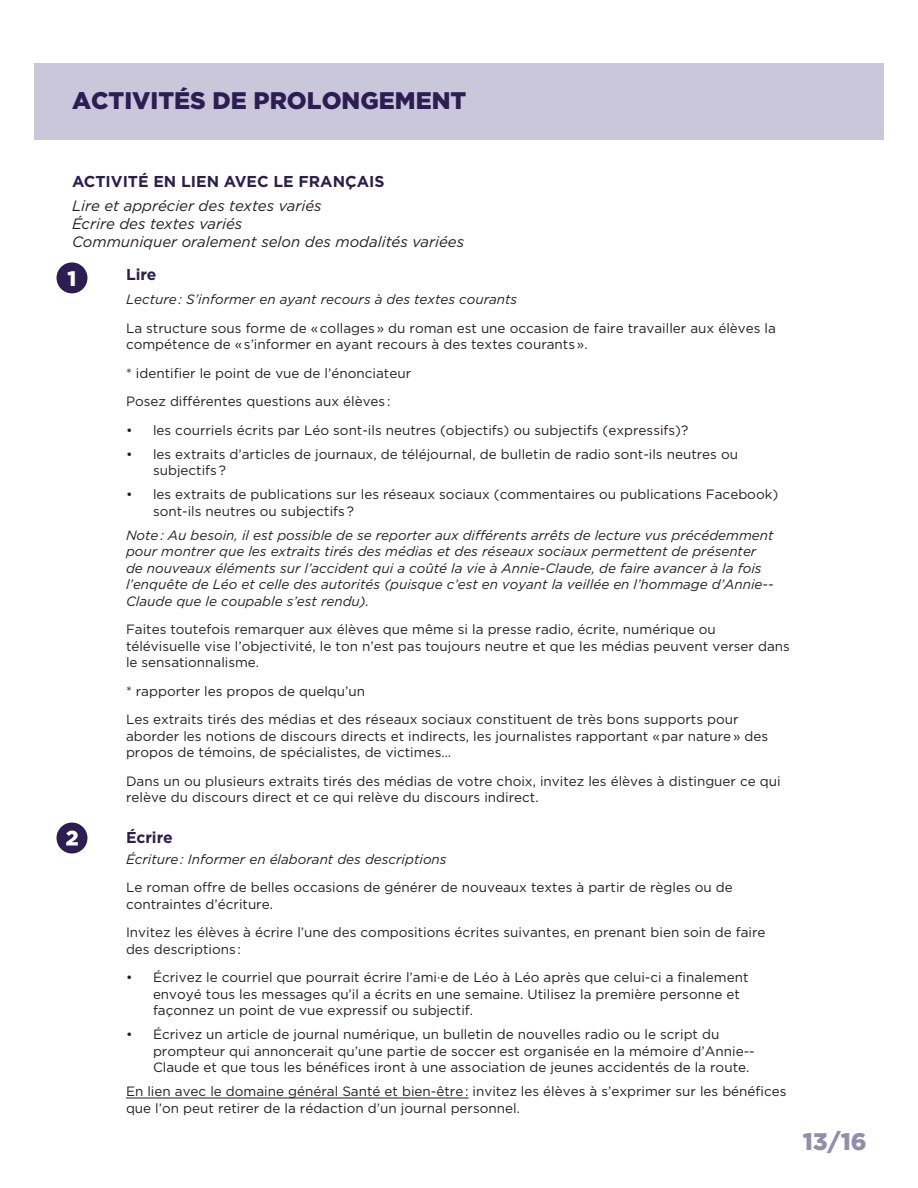
<style>
.page{position:relative;width:918px;height:1188px;background:#fff}
.page>*{position:absolute;margin:0;border:0;box-sizing:border-box;transform-origin:0 0}
.FP_-_GROS_titre{font:900 24px "Gotham";color:#2c1e53}
.t1{font:900 24px "Gotham";color:#938dac}
.Gros_Titre__Goth_Black{font:900 21px "Gotham";color:#fff}
.ALL_CAPS__MED{font:700 15.75px "Gotham";color:#2c1e53}
.NomActivité{font:700 15.75px "Gotham";color:#2c1e53}
.CompetencesPedago{font:italic 15px/18px "Gotham";color:#231f20}
.Explication{font:13.5px/16.5px "Gotham";color:#231f20}
.Explication-2{font:italic 13.5px/16.5px "Gotham";color:#231f20}
</style>
<div class="page">
<div style="left:34px;top:63px;width:850px;height:77px;background:#cac7da"></div>
<hr style="left:126px;top:1098px;width:343px;height:1px;background:#231f20">
<div style="left:57px;top:823px;width:30px;height:31px;background:#2c1e53;border-radius:50%"></div>
<svg style="left:66px;top:831px;width:12px;height:14px"></svg>
<div style="left:57px;top:262px;width:30px;height:31px;background:#2c1e53;border-radius:50%"></div>
<p class="FP_-_GROS_titre" style="left:72px;top:84px;width:396px">ACTIVITÉS DE PROLONGEMENT</p>
<p class="ALL_CAPS__MED" style="left:72px;top:171px;width:314px">ACTIVITÉ EN LIEN AVEC LE FRANÇAIS</p>
<p class="CompetencesPedago" style="left:72px;top:197px;width:394px">Lire et apprécier des textes variés<br>Écrire des textes variés<br>Communiquer oralement selon des modalités variées</p>
<p class="NomActivité" style="left:126px;top:264px;width:32px">Lire</p>
<p class="Explication-2" style="left:126px;top:291px;width:393px">Lecture : S’informer en ayant recours à des textes courants</p>
<p class="Explication" style="left:126px;top:319px;width:651px">La structure sous forme de « collages » du roman est une occasion de faire travailler aux élèves la compétence de « s’informer en ayant recours à des textes courants ».</p>
<p class="Explication" style="left:126px;top:364px;width:287px">* identifier le point de vue de l’énonciateur</p>
<p class="Explication" style="left:126px;top:393px;width:266px">Posez différentes questions aux élèves :</p>
<p class="Explication" style="left:126px;top:421px;width:564px">• les courriels écrits par Léo sont-ils neutres (objectifs) ou subjectifs (expressifs)?</p>
<p class="Explication" style="left:153px;top:445px;width:587px;text-indent:-27px">• les extraits d’articles de journaux, de téléjournal, de bulletin de radio sont-ils neutres ou subjectifs ?</p>
<p class="Explication" style="left:153px;top:486px;width:627px;text-indent:-27px">• les extraits de publications sur les réseaux sociaux (commentaires ou publications Facebook) sont-ils neutres ou subjectifs ?</p>
<p class="Explication-2" style="left:126px;top:526px;width:649px">Note : Au besoin, il est possible de se reporter aux différents arrêts de lecture vus précédemment pour montrer que les extraits tirés des médias et des réseaux sociaux permettent de présenter de nouveaux éléments sur l’accident qui a coûté la vie à Annie-Claude, de faire avancer à la fois l’enquête de Léo et celle des autorités (puisque c’est en voyant la veillée en l’hommage d’Annie--- Claude que le coupable s’est rendu).</p>
<p class="Explication" style="left:126px;top:621px;width:665px">Faites toutefois remarquer aux élèves que même si la presse radio, écrite, numérique ou télévisuelle vise l’objectivité, le ton n’est pas toujours neutre et que les médias peuvent verser dans le sensationnalisme.</p>
<p class="Explication" style="left:126px;top:682px;width:241px">* rapporter les propos de quelqu’un</p>
<p class="Explication" style="left:126px;top:711px;width:644px">Les extraits tirés des médias et des réseaux sociaux constituent de très bons supports pour aborder les notions de discours directs et indirects, les journalistes rapportant « par nature » des propos de témoins, de spécialistes, de victimes…</p>
<p class="Explication" style="left:126px;top:772px;width:656px">Dans un ou plusieurs extraits tirés des médias de votre choix, invitez les élèves à distinguer ce qui relève du discours direct et ce qui relève du discours indirect.</p>
<p class="NomActivité" style="left:126px;top:827px;width:48px">Écrire</p>
<p class="Explication-2" style="left:126px;top:850px;width:322px">Écriture : Informer en élaborant des descriptions</p>
<p class="Explication" style="left:126px;top:879px;width:608px">Le roman offre de belles occasions de générer de nouveaux textes à partir de règles ou de contraintes d’écriture.</p>
<p class="Explication" style="left:126px;top:924px;width:641px">Invitez les élèves à écrire l’une des compositions écrites suivantes, en prenant bien soin de faire des descriptions :</p>
<p class="Explication" style="left:153px;top:969px;width:597px;text-indent:-27px">• Écrivez le courriel que pourrait écrire l’ami·e de Léo à Léo après que celui-ci a finalement envoyé tous les messages qu’il a écrits en une semaine. Utilisez la première personne et façonnez un point de vue expressif ou subjectif.</p>
<p class="Explication" style="left:153px;top:1026px;width:600px;text-indent:-27px">• Écrivez un article de journal numérique, un bulletin de nouvelles radio ou le script du prompteur qui annoncerait qu’une partie de soccer est organisée en la mémoire d’Annie---<br>Claude et que tous les bénéfices iront à une association de jeunes accidentés de la route.</p>
<p class="Explication" style="left:126px;top:1083px;width:662px">En lien avec le domaine général Santé et bien-être : invitez les élèves à s’exprimer sur les bénéfices que l’on peut retirer de la rédaction d’un journal personnel.</p>
<p class="Gros_Titre__Goth_Black" style="left:68px;top:264px;width:10px">1</p>
<h1 class="t1" style="left:803px;top:1125px;width:65px">13/16</h1>
</div>
